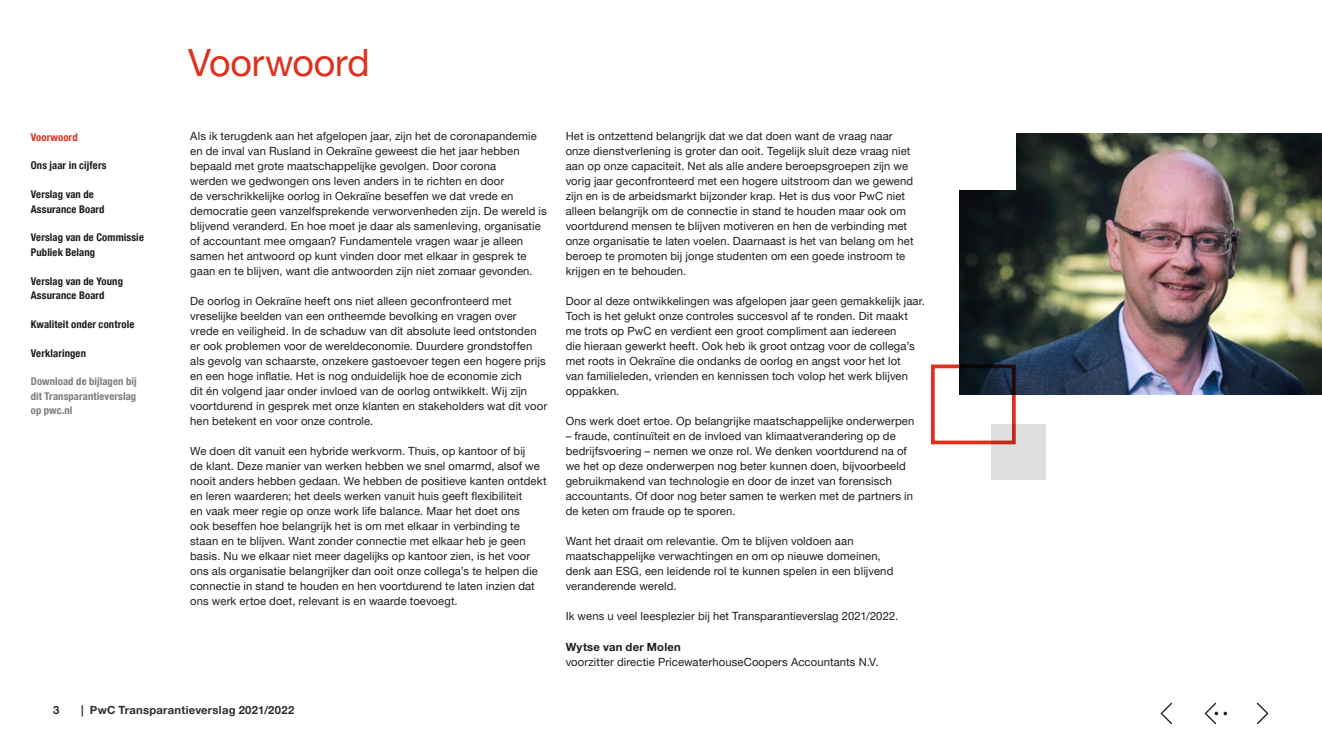
<style>
.page{position:relative;width:1322px;height:745px;background:#fff}
.page>*{position:absolute;margin:0;border:0;box-sizing:border-box;transform-origin:0 0}
.t1{font:37.5px "Helvetica Neue LT Pro";letter-spacing:-.005em;color:#e0301e}
.t2{font:11.25px/15px "Helvetica Neue LT Pro";letter-spacing:.01em;color:#1d1d1b}
.t3{font:700 11.25px "Helvetica Neue LT Pro";letter-spacing:.02em;color:#2d2d2d}
.t4{font:700 11.25px "Helvetica Neue LT Pro";letter-spacing:.02em;color:#1d1d1b}
.t5{font:700 condensed 10.62px/14.4px "Helvetica Neue LT Com";letter-spacing:.01em;color:#1d1d1b}
.t6{font:700 condensed 10.62px/14.4px "Helvetica Neue LT Com";letter-spacing:.01em;color:#7d7d7d;text-align:justify}
.t7{font:700 condensed 10.62px "Helvetica Neue LT Com";letter-spacing:.015em;color:#e0301e}
</style>
<div class="page">
<div style="left:991px;top:424px;width:55px;height:55px;background:#dedede"></div>
<img style="left:959px;top:133px;width:363px;height:261px">
<div style="left:931px;top:364px;width:84px;height:80px;border:4px solid #e0301e"></div>
<div style="left:950px;top:122px;width:65px;height:68px;background:#fff"></div>
<svg style="left:1204px;top:702px;width:23px;height:21px"></svg>
<svg style="left:1160px;top:702px;width:12px;height:21px"></svg>
<svg style="left:1256px;top:702px;width:12px;height:21px"></svg>
<p class="t1" style="left:188px;top:40px;width:183px">Voorwoord</p>
<p class="t7" style="left:31px;top:130px;width:48px">Voorwoord</p>
<p class="t5" style="left:31px;top:158px;width:77px">Ons jaar in cijfers</p>
<p class="t5" style="left:31px;top:187px;width:75px">Verslag van de<br>Assurance Board</p>
<p class="t5" style="left:31px;top:230px;width:115px">Verslag van de Commissie<br>Publiek Belang</p>
<p class="t5" style="left:31px;top:273px;width:94px">Verslag van de Young<br>Assurance Board</p>
<p class="t5" style="left:31px;top:316px;width:105px">Kwaliteit onder controle</p>
<p class="t5" style="left:31px;top:345px;width:57px">Verklaringen</p>
<p class="t6" style="left:31px;top:374px;width:107px">Download de bijlagen bij dit Transparantieverslag op pwc.nl</p>
<p class="t2" style="left:190px;top:128px;width:358px">Als ik terugdenk aan het afgelopen jaar, zijn het de coronapandemie en de inval van Rusland in Oekraïne geweest die het jaar hebben bepaald met grote maatschappelijke gevolgen. Door corona<br>werden we gedwongen ons leven anders in te richten en door<br>de verschrikkelijke oorlog in Oekraïne beseffen we dat vrede en democratie geen vanzelfsprekende verworvenheden zijn. De wereld is blijvend veranderd. En hoe moet je daar als samenleving, organisatie of accountant mee omgaan? Fundamentele vragen waar je alleen samen het antwoord op kunt vinden door met elkaar in gesprek te gaan en te blijven, want die antwoorden zijn niet zomaar gevonden.</p>
<p class="t2" style="left:190px;top:293px;width:358px">De oorlog in Oekraïne heeft ons niet alleen geconfronteerd met vreselijke beelden van een ontheemde bevolking en vragen over vrede en veiligheid. In de schaduw van dit absolute leed ontstonden er ook problemen voor de wereldeconomie. Duurdere grondstoffen als gevolg van schaarste, onzekere gastoevoer tegen een hogere prijs en een hoge inflatie. Het is nog onduidelijk hoe de economie zich<br>dit én volgend jaar onder invloed van de oorlog ontwikkelt. Wij zijn voortdurend in gesprek met onze klanten en stakeholders wat dit voor hen betekent en voor onze controle.</p>
<p class="t2" style="left:190px;top:443px;width:358px">We doen dit vanuit een hybride werkvorm. Thuis, op kantoor of bij<br>de klant. Deze manier van werken hebben we snel omarmd, alsof we nooit anders hebben gedaan. We hebben de positieve kanten ontdekt en leren waarderen; het deels werken vanuit huis geeft flexibiliteit<br>en vaak meer regie op onze work life balance. Maar het doet ons<br>ook beseffen hoe belangrijk het is om met elkaar in verbinding te staan en te blijven. Want zonder connectie met elkaar heb je geen basis. Nu we elkaar niet meer dagelijks op kantoor zien, is het voor ons als organisatie belangrijker dan ooit onze collega’s te helpen die connectie in stand te houden en hen voortdurend te laten inzien dat ons werk ertoe doet, relevant is en waarde toevoegt.</p>
<p class="t3" style="left:53px;top:702px;width:8px">3</p>
<p class="t3" style="left:81px;top:702px;width:215px">| PwC Transparantieverslag 2021/2022</p>
<p class="t2" style="left:566px;top:128px;width:349px">Het is ontzettend belangrijk dat we dat doen want de vraag naar onze dienstverlening is groter dan ooit. Tegelijk sluit deze vraag niet aan op onze capaciteit. Net als alle andere beroepsgroepen zijn we vorig jaar geconfronteerd met een hogere uitstroom dan we gewend zijn en is de arbeidsmarkt bijzonder krap. Het is dus voor PwC niet alleen belangrijk om de connectie in stand te houden maar ook om voortdurend mensen te blijven motiveren en hen de verbinding met onze organisatie te laten voelen. Daarnaast is het van belang om het beroep te promoten bij jonge studenten om een goede instroom te krijgen en te behouden.</p>
<p class="t2" style="left:566px;top:293px;width:361px">Door al deze ontwikkelingen was afgelopen jaar geen gemakkelijk jaar.<br>Toch is het gelukt onze controles succesvol af te ronden. Dit maakt me trots op PwC en verdient een groot compliment aan iedereen<br>die hieraan gewerkt heeft. Ook heb ik groot ontzag voor de collega’s met roots in Oekraïne die ondanks de oorlog en angst voor het lot<br>van familieleden, vrienden en kennissen toch volop het werk blijven oppakken.</p>
<p class="t2" style="left:566px;top:413px;width:350px">Ons werk doet ertoe. Op belangrijke maatschappelijke onderwerpen</p>
<p class="t2" style="left:566px;top:428px;width:349px">– fraude, continuïteit en de invloed van klimaatverandering op de bedrijfsvoering – nemen we onze rol. We denken voortdurend na of we het op deze onderwerpen nog beter kunnen doen, bijvoorbeeld gebruikmakend van technologie en door de inzet van forensisch accountants. Of door nog beter samen te werken met de partners in de keten om fraude op te sporen.</p>
<p class="t2" style="left:566px;top:533px;width:329px">Want het draait om relevantie. Om te blijven voldoen aan maatschappelijke verwachtingen en om op nieuwe domeinen, denk aan ESG, een leidende rol te kunnen spelen in een blijvend veranderende wereld.</p>
<p class="t2" style="left:566px;top:608px;width:334px">Ik wens u veel leesplezier bij het Transparantieverslag 2021/2022.</p>
<p class="t4" style="left:566px;top:639px;width:117px">Wytse van der Molen</p>
<p class="t2" style="left:566px;top:653px;width:314px">voorzitter directie PricewaterhouseCoopers Accountants N.V.</p>
</div>
